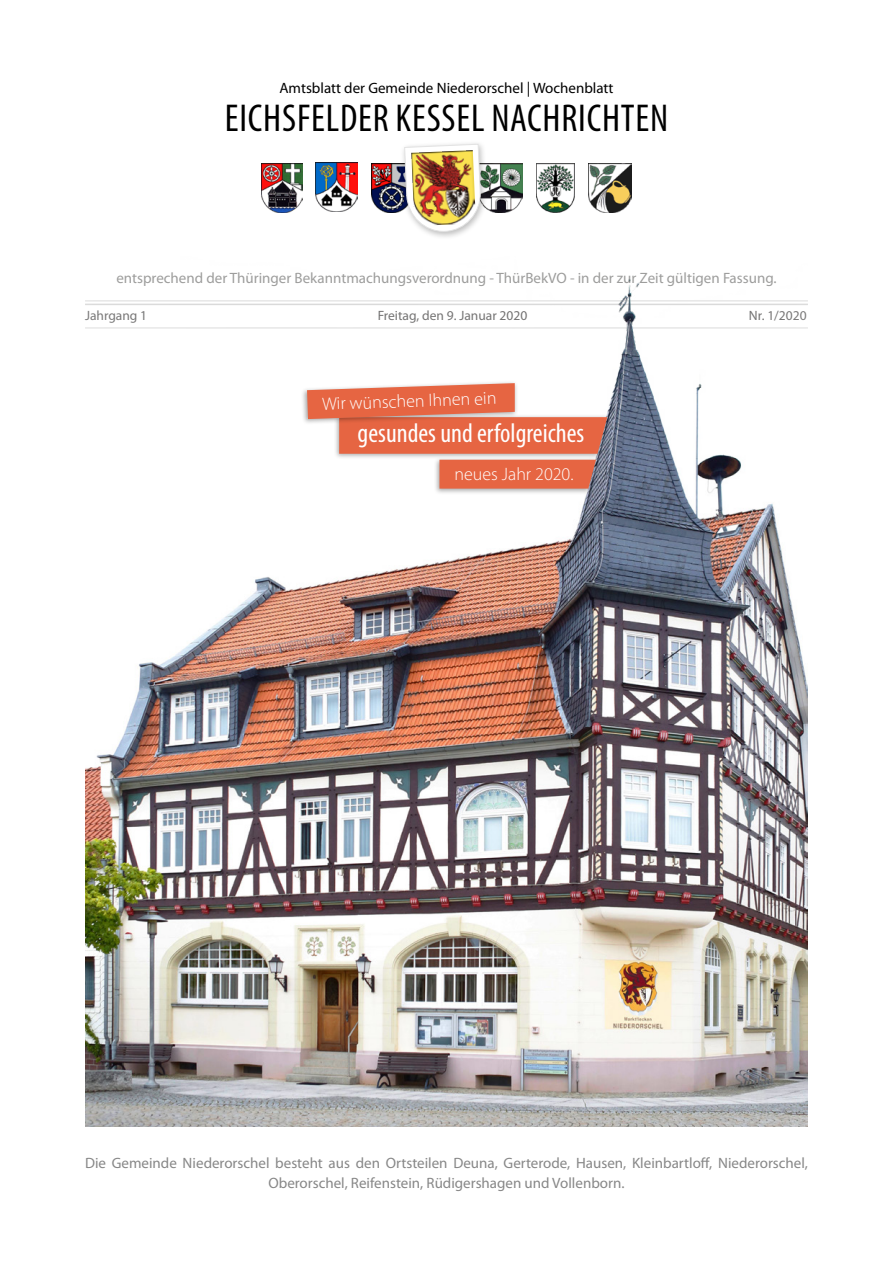
<style>
.page{position:relative;width:893px;height:1263px;background:#fff}
.page>*{position:absolute;margin:0;border:0;box-sizing:border-box;transform-origin:0 0}
.t1{font:condensed 39px "Myriad Pro";letter-spacing:.02em;color:#000}
.t2{font:condensed 27px "Myriad Pro";color:#fff}
.t3{font:300 18px "Myriad Pro";color:#fff}
.t4{font:15px/19.5px "Myriad Pro";color:#878787;text-align:center}
.t5{font:15px "Myriad Pro";color:#9d9d9c}
.t6{font:15px "Myriad Pro";color:#000}
.t7{font:13.5px "Myriad Pro";color:#706f6f}
</style>
<div class="page">
<img style="left:262px;top:163px;width:40px;height:49px">
<img style="left:371px;top:163px;width:29px;height:49px">
<img style="left:488px;top:163px;width:34px;height:49px">
<img style="left:589px;top:163px;width:42px;height:49px">
<img style="left:536px;top:163px;width:38px;height:49px">
<img style="left:315px;top:163px;width:42px;height:49px">
<div style="left:400px;top:140px;width:88px;height:100px;background:#000;opacity:.26"></div>
<svg style="left:404px;top:144px;width:77px;height:89px"></svg>
<img style="left:411px;top:150px;width:65px;height:76px">
<img style="left:85px;top:279px;width:723px;height:848px">
<div style="left:433px;top:456px;width:166px;height:39px;background:#000;opacity:.34"></div>
<div style="left:439px;top:460px;width:157px;height:29px;background:#e66542"></div>
<div style="left:333px;top:414px;width:277px;height:46px;background:#000;opacity:.34"></div>
<div style="left:301px;top:380px;width:217px;height:45px;background:#000;opacity:.34"></div>
<svg style="left:307px;top:383px;width:300px;height:71px"></svg>
<p class="t6" style="left:279px;top:79px;width:336px">Amtsblatt der Gemeinde Niederorschel | Wochenblatt</p>
<h1 class="t1" style="left:225px;top:94px;width:445px">EICHSFELDER KESSEL NACHRICHTEN</h1>
<p class="t5" style="left:116px;top:269px;width:662px">entsprechend der Thüringer Bekanntmachungsverordnung - ThürBekVO - in der zur Zeit gültigen Fassung.</p>
<p class="t7" style="left:85px;top:307px;width:64px">Jahrgang 1</p>
<p class="t7" style="left:378px;top:307px;width:151px">Freitag, den 9. Januar 2020</p>
<p class="t7" style="left:749px;top:307px;width:59px">Nr. 1/2020</p>
<p class="t3" style="left:322px;top:393px;width:176px;rotate:-2deg">Wir wünschen Ihnen ein</p>
<h2 class="t2" style="left:358px;top:417px;width:228px">gesundes und erfolgreiches</h2>
<p class="t3" style="left:455px;top:463px;width:120px">neues Jahr 2020.</p>
<p class="t4" style="left:85px;top:1153px;width:724px">Die Gemeinde Niederorschel besteht aus den Ortsteilen Deuna, Gerterode, Hausen, Kleinbartloff, Niederorschel,<br>Oberorschel, Reifenstein, Rüdigershagen und Vollenborn.</p>
</div>
